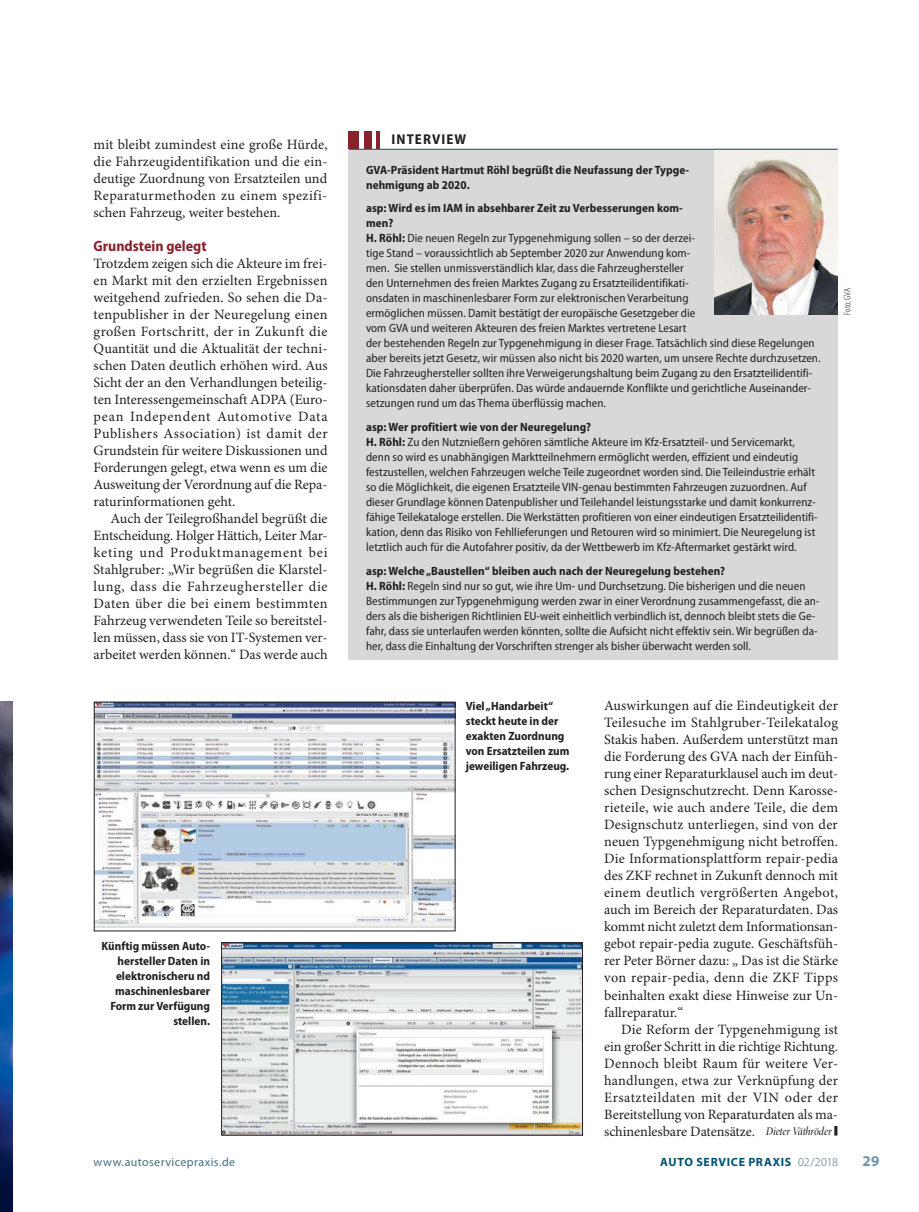
<style>
.page{position:relative;width:919px;height:1212px;background:#fff}
.page>*{position:absolute;margin:0;border:0;box-sizing:border-box;transform-origin:0 0}
.t1{font:32.7px "Minion Pro";color:#231f20;scale:.33 1}
.t2{font:700 semi-condensed 15px "Myriad Pro";color:#8a212c}
.t3{font:700 15px "Myriad Pro";color:#7294a5}
.t4{font:14.25px/17px "Minion Pro";letter-spacing:-.005em;color:#231f20;text-align:justify}
.t5{font:700 semi-condensed 14.25px "Myriad Pro";letter-spacing:.075em;color:#231f20}
.t6{font:semi-condensed 12px/15px "Myriad Pro";letter-spacing:.005em;color:#231f20}
.t7{font:700 semi-condensed 12px/15px "Myriad Pro";color:#231f20}
.t8{font:12px "Myriad Pro";letter-spacing:.035em;color:#476e7f}
.t9{font:700 12px "Myriad Pro";letter-spacing:.055em;color:#005273}
.t10{font:300 condensed 9.75px "Myriad Pro";letter-spacing:-.01em;color:#231f20}
.s1{font-weight:700}
.s2{font-family:"Minion Pro Medium Cn It Disp";font-size:12px}
.s3{font-weight:300;color:#476e7f}
</style>
<div class="page">
<div style="left:349px;top:149px;width:489px;height:510px;background:#d8d8d9"></div>
<img style="left:714px;top:150px;width:123px;height:165px">
<div style="left:349px;top:132px;width:10px;height:17px;background:#8a212c"></div>
<div style="left:364px;top:132px;width:7px;height:17px;background:#8a212c"></div>
<hr style="left:376px;top:132px;width:4px;height:17px;background:#8a212c">
<hr style="left:349px;top:149px;width:488px;height:1px;background:#005273">
<img style="left:0;top:702px;width:13px;height:510px">
<img style="left:223px;top:944px;width:358px;height:189px">
<div style="left:221px;top:942px;width:362px;height:193px;border:1px solid #231f20"></div>
<img style="left:96px;top:704px;width:357px;height:223px">
<div style="left:94px;top:702px;width:361px;height:229px;border:1px solid #231f20"></div>
<p class="t4" style="left:94px;top:137px;width:235px">mit bleibt zumindest eine große Hürde, die Fahrzeugidentifikation und die ein&shy;deutige Zuordnung von Ersatzteilen und Reparaturmethoden zu einem spezifi&shy;schen Fahrzeug, weiter bestehen.</p>
<p class="t2" style="left:94px;top:240px;width:115px">Grundstein gelegt</p>
<p class="t4" style="left:94px;top:256px;width:236px">Trotzdem zeigen sich die Akteure im frei&shy;en Markt mit den erzielten Ergebnissen weitgehend zufrieden. So sehen die Da&shy;tenpublisher in der Neuregelung einen großen Fortschritt, der in Zukunft die Quantität und die Aktualität der techni&shy;schen Daten deutlich erhöhen wird. Aus Sicht der an den Verhandlungen beteilig&shy;ten Interessengemeinschaft ADPA (Euro&shy;pean Independent Automotive Data Publishers Association) ist damit der Grundstein für weitere Diskussionen und Forderungen gelegt, etwa wenn es um die Ausweitung der Verordnung auf die Repa&shy;raturinformationen geht.</p>
<p class="t4" style="left:94px;top:511px;width:235px;text-indent:17px">Auch der Teilegroßhandel begrüßt die Entscheidung. Holger Hättich, Leiter Mar&shy;keting und Produktmanagement bei Stahlgruber: „Wir begrüßen die Klarstel&shy;lung, dass die Fahrzeughersteller die Daten über die bei einem bestimmten Fahrzeug verwendeten Teile so bereitstel&shy;len müssen, dass sie von IT-Systemen ver&shy;arbeitet werden können.“ Das werde auch</p>
<p class="t7" style="left:102px;top:940px;width:110px;text-align:right">Künftig müssen Auto&shy;hersteller Daten in elektronischer u nd maschinenlesbarer<br>Form zur Verfügung stellen.</p>
<p class="t5" style="left:391px;top:134px;width:76px">INTERVIEW</p>
<p class="t7" style="left:366px;top:164px;width:325px">GVA-Präsident Hartmut Röhl begrüßt die Neufassung der Typge&shy;nehmigung ab 2020.</p>
<p class="t6" style="left:366px;top:202px;width:456px"><span class="s1">asp: Wird es im IAM in absehbarer Zeit zu Verbesserungen kom-<br>men?<br>H. Röhl:</span> Die neuen Regeln zur Typgenehmigung sollen – so der derzei-<br>tige Stand – voraussichtlich ab September 2020 zur Anwendung kom-<br>men. Sie stellen unmissverständlich klar, dass die Fahrzeughersteller<br>den Unternehmen des freien Marktes Zugang zu Ersatzteilidentifikati-<br>onsdaten in maschinenlesbarer Form zur elektronischen Verarbeitung<br>ermöglichen müssen. Damit bestätigt der europäische Gesetzgeber die<br>vom GVA und weiteren Akteuren des freien Marktes vertretene Lesart<br>der bestehenden Regeln zur Typgenehmigung in dieser Frage. Tatsächlich sind diese Regelungen aber bereits jetzt Gesetz, wir müssen also nicht bis 2020 warten, um unsere Rechte durchzusetzen.<br>Die Fahrzeughersteller sollten ihre Verweigerungshaltung beim Zugang zu den Ersatzteilidentifi&shy;kationsdaten daher überprüfen. Das würde andauernde Konflikte und gerichtliche Auseinander&shy;setzungen rund um das Thema überflüssig machen.</p>
<p class="t6" style="left:366px;top:421px;width:453px"><span class="s1">asp: Wer profitiert wie von der Neuregelung?<br>H. Röhl:</span> Zu den Nutznießern gehören sämtliche Akteure im Kfz-Ersatzteil- und Servicemarkt, denn so wird es unabhängigen Marktteilnehmern ermöglicht werden, effizient und eindeutig festzustellen, welchen Fahrzeugen welche Teile zugeordnet worden sind. Die Teileindustrie erhält so die Möglichkeit, die eigenen Ersatzteile VIN-genau bestimmten Fahrzeugen zuzuordnen. Auf dieser Grundlage können Datenpublisher und Teilehandel leistungsstarke und damit konkurrenz&shy;fähige Teilekataloge erstellen. Die Werkstätten profitieren von einer eindeutigen Ersatzteilidentifi&shy;kation, denn das Risiko von Fehllieferungen und Retouren wird so minimiert. Die Neuregelung ist letztlich auch für die Autofahrer positiv, da der Wettbewerb im Kfz-Aftermarket gestärkt wird.</p>
<p class="t6" style="left:366px;top:564px;width:455px"><span class="s1">asp: Welche „Baustellen“ bleiben auch nach der Neuregelung bestehen?<br>H. Röhl:</span> Regeln sind nur so gut, wie ihre Um- und Durchsetzung. Die bisherigen und die neuen Bestimmungen zur Typgenehmigung werden zwar in einer Verordnung zusammengefasst, die an&shy;ders als die bisherigen Richtlinien EU-weit einheitlich verbindlich ist, dennoch bleibt stets die Ge&shy;fahr, dass sie unterlaufen werden könnten, sollte die Aufsicht nicht effektiv sein. Wir begrüßen da&shy;her, dass die Einhaltung der Vorschriften strenger als bisher überwacht werden soll.</p>
<p class="t10" style="left:843px;top:315px;width:28px;rotate:-90deg">Foto: GVA</p>
<p class="t7" style="left:466px;top:699px;width:105px">Viel „Handarbeit“ steckt heute in der exakten Zuordnung von Ersatzteilen zum jeweiligen Fahrzeug.</p>
<p class="t4" style="left:604px;top:698px;width:236px">Auswirkungen auf die Eindeutigkeit der Teilesuche im Stahlgruber-Teilekatalog Stakis haben. Außerdem unterstützt man die Forderung des GVA nach der Einfüh&shy;rung einer Reparaturklausel auch im deut&shy;schen Designschutzrecht. Denn Karosse&shy;rieteile, wie auch andere Teile, die dem Designschutz unterliegen, sind von der neuen Typgenehmigung nicht betroffen.<br>Die Informationsplattform repair-pedia des ZKF rechnet in Zukunft dennoch mit einem deutlich vergrößerten Angebot, auch im Bereich der Reparaturdaten. Das kommt nicht zuletzt dem Informationsan&shy;gebot repair-pedia zugute. Geschäftsfüh&shy;rer Peter Börner dazu: „ Das ist die Stärke von repair-pedia, denn die ZKF Tipps beinhalten exakt diese Hinweise zur Un&shy;fallreparatur.“</p>
<p class="t4" style="left:604px;top:1022px;width:235px;text-indent:17px">Die Reform der Typgenehmigung ist ein großer Schritt in die richtige Richtung.<br>Dennoch bleibt Raum für weitere Ver&shy;handlungen, etwa zur Verknüpfung der Ersatzteildaten mit der VIN oder der Bereitstellung von Reparaturdaten als ma&shy;schinenlesbare Datensätze. <span class="s2">Dieter Väthröder</span></p>
<h1 class="t1" style="left:833px;top:1116px;width:15px">■</h1>
<p class="t8" style="left:94px;top:1154px;width:143px">www.autoservicepraxis.de</p>
<p class="t9" style="left:660px;top:1154px;width:179px">AUTO SERVICE PRAXIS <span class="s3">02/2018</span></p>
<p class="t3" style="left:862px;top:1152px;width:19px">29</p>
</div>
